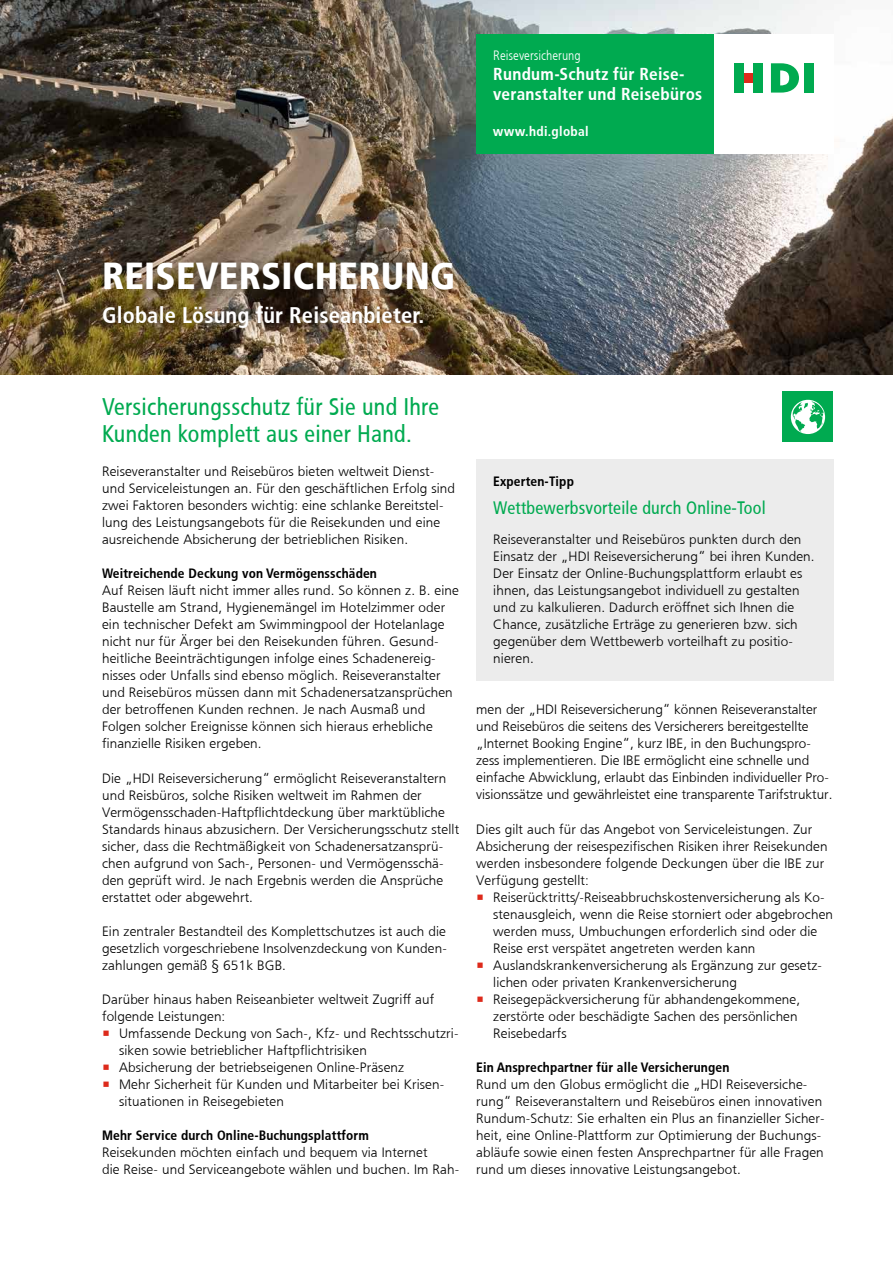
<style>
.page{position:relative;width:893px;height:1263px;background:#fff}
.page>*{position:absolute;margin:0;border:0;box-sizing:border-box;transform-origin:0 0}
.t1{font:37.5px "HDI Gerling Sans Cond Black";letter-spacing:.005em;color:#fff}
.t2{font:24px/27px "HDI Gerling Sans Cond Regular";letter-spacing:.01em;color:#00aa50}
.t3{font:22.5px "HDI Gerling Sans Cond Bold";letter-spacing:.005em;color:#fff}
.t4{font:18px "HDI Gerling Sans Cond Regular";letter-spacing:.01em;color:#00aa50}
.t5{font:17.25px/19.5px "HDI Gerling Sans Cond Bold";letter-spacing:.015em;color:#fff}
.t6{font:13.5px/17px "HDI Gerling Sans Light";letter-spacing:.01em;color:#000}
.t7{font:13.5px "HDI Gerling Sans Cond Bold";letter-spacing:.01em;color:#000}
.t8{font:13.5px "HDI Gerling Sans Cond Light";color:#fff}
.t9{font:13.5px "HDI Gerling Sans Cond Bold";letter-spacing:.025em;color:#fff}
.s1{color:#dd2a1b}
</style>
<div class="page">
<img style="left:0;top:0;width:893px;height:374px">
<div style="left:476px;top:459px;width:357px;height:221px;background:#ececec"></div>
<div style="left:90px;top:249px;width:377px;height:93px;background:#000;opacity:.4"></div>
<div style="left:476px;top:34px;width:238px;height:119px;background:#00aa50"></div>
<div style="left:714px;top:34px;width:119px;height:119px;background:#fff"></div>
<div style="left:744px;top:73px;width:9px;height:10px;background:#dd2a1b"></div>
<svg style="left:771px;top:63px;width:28px;height:30px"></svg>
<div style="left:804px;top:63px;width:10px;height:30px;background:#00aa50"></div>
<div style="left:753px;top:63px;width:10px;height:30px;background:#00aa50"></div>
<div style="left:734px;top:63px;width:10px;height:30px;background:#00aa50"></div>
<div style="left:782px;top:391px;width:51px;height:51px;background:#00aa50"></div>
<svg style="left:791px;top:400px;width:34px;height:34px"></svg>
<p class="t8" style="left:493px;top:48px;width:89px">Reiseversicherung</p>
<p class="t5" style="left:493px;top:65px;width:211px">Rundum-Schutz für Reise&shy;veranstalter und Reisebüros</p>
<p class="t9" style="left:493px;top:124px;width:97px">www.hdi.global</p>
<h1 class="t1" style="left:102px;top:253px;width:354px">REISEVERSICHERUNG</h1>
<h3 class="t3" style="left:102px;top:302px;width:324px">Globale Lösung für Reiseanbieter.</h3>
<h2 class="t2" style="left:102px;top:394px;width:339px">Versicherungsschutz für Sie und Ihre<br>Kunden komplett aus einer Hand.</h2>
<p class="t6" style="left:102px;top:463px;width:355px">Reiseveranstalter und Reisebüros bieten weltweit Dienst&shy;und Serviceleistungen an. Für den geschäftlichen Erfolg sind zwei Faktoren besonders wichtig: eine schlanke Bereitstel&shy;lung des Leistungsangebots für die Reisekunden und eine ausreichende Absicherung der betrieblichen Risiken.</p>
<p class="t7" style="left:102px;top:566px;width:276px">Weitreichende Deckung von Vermögensschäden</p>
<p class="t6" style="left:102px;top:582px;width:358px">Auf Reisen läuft nicht immer alles rund. So können z. B. eine Baustelle am Strand, Hygienemängel im Hotelzimmer oder ein technischer Defekt am Swimmingpool der Hotelanlage nicht nur für Ärger bei den Reisekunden führen. Gesund&shy;heitliche Beeinträchtigungen infolge eines Schadenereig&shy;nisses oder Unfalls sind ebenso möglich. Reiseveranstalter und Reisebüros müssen dann mit Schadenersatzansprüchen der betroffenen Kunden rechnen. Je nach Ausmaß und Folgen solcher Ereignisse können sich hieraus erhebliche finanzielle Risiken ergeben.</p>
<p class="t6" style="left:102px;top:769px;width:359px">Die „HDI Reiseversicherung“ ermöglicht Reiseveranstaltern und Reisbüros, solche Risiken weltweit im Rahmen der Vermögensschaden-Haftpflichtdeckung über marktübliche Standards hinaus abzusichern. Der Versicherungsschutz stellt sicher, dass die Rechtmäßigkeit von Schadenersatzansprü&shy;chen aufgrund von Sach-, Personen- und Vermögensschä&shy;den geprüft wird. Je nach Ergebnis werden die Ansprüche erstattet oder abgewehrt.</p>
<p class="t6" style="left:102px;top:922px;width:346px;text-align:justify">Ein zentraler Bestandteil des Komplettschutzes ist auch die gesetzlich vorgeschriebene Insolvenzdeckung von Kunden&shy;zahlungen gemäß § 651k BGB.</p>
<p class="t6" style="left:102px;top:991px;width:334px">Darüber hinaus haben Reiseanbieter weltweit Zugriff auf folgende Leistungen:</p>
<p class="t6" style="left:119px;top:1025px;width:341px;text-indent:-17px"><span class="s1">•</span> Umfassende Deckung von Sach-, Kfz- und Rechtsschutzri&shy;siken sowie betrieblicher Haftpflichtrisiken</p>
<p class="t6" style="left:102px;top:1059px;width:304px"><span class="s1">•</span> Absicherung der betriebseigenen Online-Präsenz</p>
<p class="t6" style="left:119px;top:1076px;width:325px;text-indent:-17px"><span class="s1">•</span> Mehr Sicherheit für Kunden und Mitarbeiter bei Krisen&shy;situationen in Reisegebieten</p>
<p class="t7" style="left:102px;top:1127px;width:268px">Mehr Service durch Online-Buchungsplattform</p>
<p class="t6" style="left:102px;top:1144px;width:359px">Reisekunden möchten einfach und bequem via Internet<br>die Reise- und Serviceangebote wählen und buchen. Im Rah-</p>
<p class="t7" style="left:493px;top:473px;width:82px">Experten-Tipp</p>
<h3 class="t4" style="left:493px;top:497px;width:274px">Wettbewerbsvorteile durch Online-Tool</h3>
<p class="t6" style="left:493px;top:531px;width:323px">Reiseveranstalter und Reisebüros punkten durch den Einsatz der „HDI Reiseversicherung“ bei ihren Kunden.<br>Der Einsatz der Online-Buchungsplattform erlaubt es ihnen, das Leistungsangebot individuell zu gestalten und zu kalkulieren. Dadurch eröffnet sich Ihnen die Chance, zusätzliche Erträge zu generieren bzw. sich gegenüber dem Wettbewerb vorteilhaft zu positio&shy;nieren.</p>
<p class="t6" style="left:476px;top:701px;width:358px">men der „HDI Reiseversicherung“ können Reiseveranstalter und Reisebüros die seitens des Versicherers bereitgestellte „Internet Booking Engine“, kurz IBE, in den Buchungspro&shy;zess implementieren. Die IBE ermöglicht eine schnelle und einfache Abwicklung, erlaubt das Einbinden individueller Pro&shy;visionssätze und gewährleistet eine transparente Tarifstruktur.</p>
<p class="t6" style="left:476px;top:820px;width:353px">Dies gilt auch für das Angebot von Serviceleistungen. Zur Absicherung der reisespezifischen Risiken ihrer Reisekunden werden insbesondere folgende Deckungen über die IBE zur Verfügung gestellt:</p>
<p class="t6" style="left:493px;top:888px;width:341px;text-indent:-17px"><span class="s1">•</span> Reiserücktritts/-Reiseabbruchskostenversicherung als Ko&shy;stenausgleich, wenn die Reise storniert oder abgebrochen werden muss, Umbuchungen erforderlich sind oder die Reise erst verspätet angetreten werden kann</p>
<p class="t6" style="left:493px;top:956px;width:330px;text-indent:-17px"><span class="s1">•</span> Auslandskrankenversicherung als Ergänzung zur gesetz&shy;lichen oder privaten Krankenversicherung</p>
<p class="t6" style="left:493px;top:990px;width:308px;text-indent:-17px"><span class="s1">•</span> Reisegepäckversicherung für abhandengekommene, zerstörte oder beschädigte Sachen des persönlichen<br>Reisebedarfs</p>
<p class="t7" style="left:476px;top:1059px;width:255px">Ein Ansprechpartner für alle Versicherungen</p>
<p class="t6" style="left:476px;top:1076px;width:350px">Rund um den Globus ermöglicht die „HDI Reiseversiche&shy;rung“ Reiseveranstaltern und Reisebüros einen innovativen Rundum-Schutz: Sie erhalten ein Plus an finanzieller Sicher&shy;heit, eine Online-Plattform zur Optimierung der Buchungs&shy;abläufe sowie einen festen Ansprechpartner für alle Fragen rund um dieses innovative Leistungsangebot.</p>
</div>
